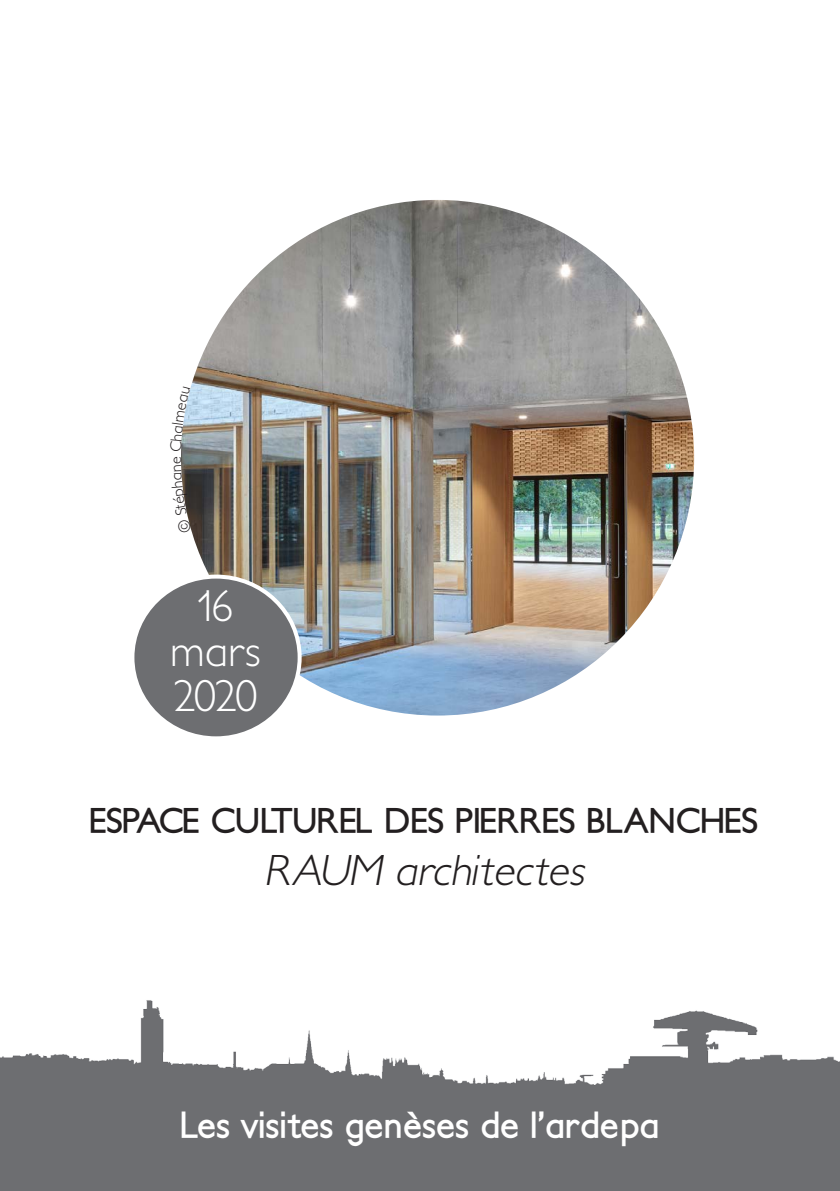
<style>
.page{position:relative;width:840px;height:1191px;background:#fff}
.page>*{position:absolute;margin:0;border:0;box-sizing:border-box;transform-origin:0 0}
.t1{font:300 45px "Petita";letter-spacing:-.04em;color:#fff}
.t2{font:italic 300 44px "Petita";color:#231f20}
.t3{font:700 36px "Petita";color:#fff}
.t4{font:700 34px "Petita";letter-spacing:-.035em;color:#231f20}
.t5{font:300 16px "Petita";color:#231f20}
</style>
<div class="page">
<img style="left:181px;top:200px;width:512px;height:515px">
<img style="left:0;top:1000px;width:839px;height:191px">
<div style="left:132px;top:576px;width:167px;height:162px;background:#6d6e71;border-radius:50%"></div>
<div style="left:130px;top:574px;width:171px;height:166px;border:4px solid #fff;border-radius:50%"></div>
<svg style="left:181px;top:465px;width:10px;height:68px"></svg>
<svg style="left:181px;top:387px;width:9px;height:64px"></svg>
<p class="t5" style="left:166px;top:464px;width:9px;rotate:-90deg">e</p>
<p class="t1" style="left:197px;top:579px;width:37px">16</p>
<p class="t1" style="left:170px;top:624px;width:92px">mars</p>
<p class="t1" style="left:173px;top:669px;width:86px">2020</p>
<p class="t4" style="left:89px;top:800px;width:670px">ESPACE CULTUREL DES PIERRES BLANCHES</p>
<p class="t2" style="left:263px;top:845px;width:331px">RAUM architectes</p>
<p class="t3" style="left:180px;top:1103px;width:480px">Les visites genèses de l’ardepa</p>
</div>
